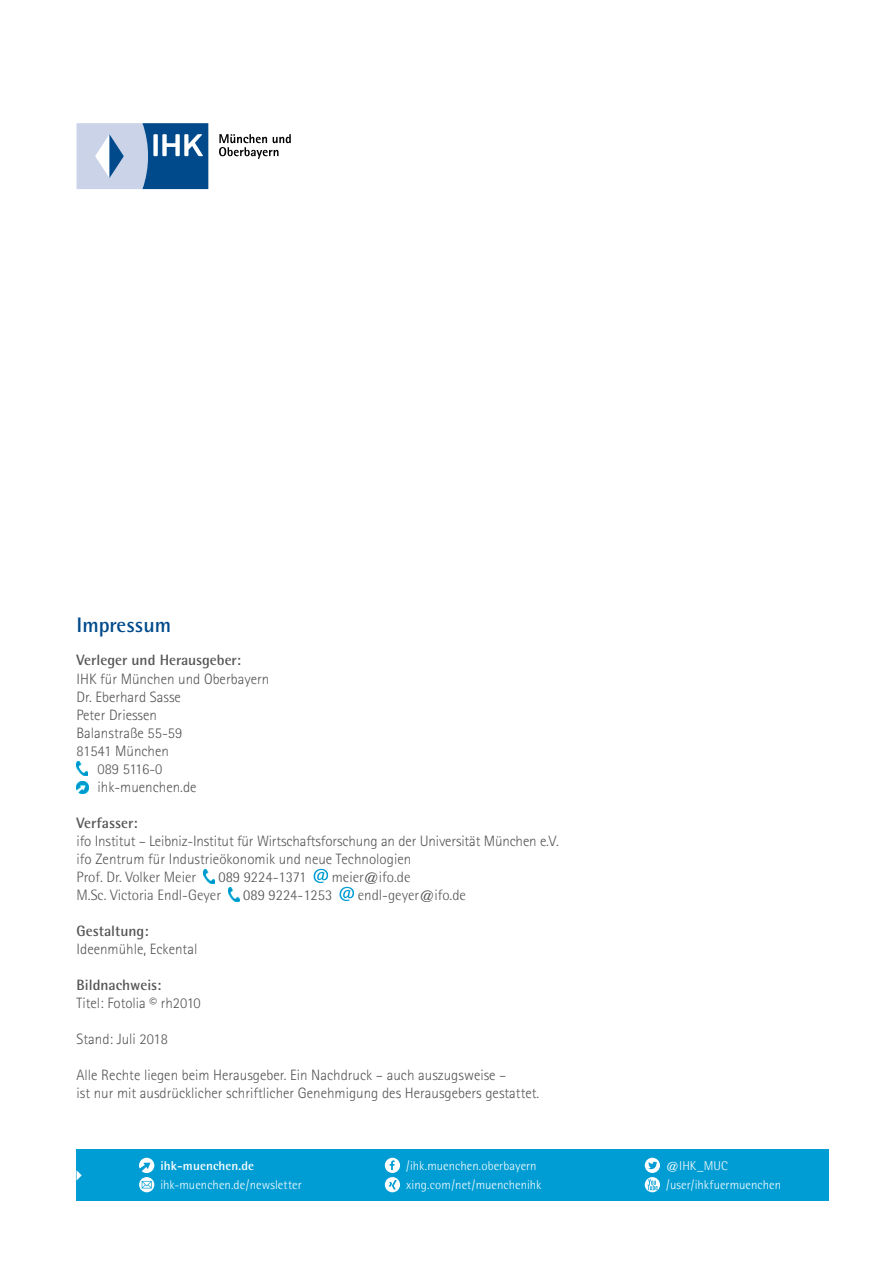
<style>
.page{position:relative;width:893px;height:1263px;background:#fff}
.page>*{position:absolute;margin:0;border:0;box-sizing:border-box;transform-origin:0 0}
.t1{font:700 21px "Rotis Semi Sans";color:#004a8b}
.t2{font:300 15px/18px "Rotis Sans Serif";color:#565655}
.t3{font:300 15px "Rotis Semi Sans";color:#565655}
.t4{font:700 15px "Rotis Semi Sans";color:#565655}
.t5{font:300 12.75px/19px "Rotis Semi Sans";letter-spacing:.005em;color:#fff}
.t6{font:700 12.75px "Rotis Semi Sans";letter-spacing:.01em;color:#fff}
</style>
<div class="page">
<svg style="left:77px;top:123px;width:131px;height:66px;background:#759ac0"></svg>
<svg style="left:219px;top:134px;width:72px;height:25px"></svg>
<div style="left:77px;top:1149px;width:752px;height:52px;background:#009dd4"></div>
<svg style="left:77px;top:1171px;width:5px;height:9px"></svg>
<div style="left:385px;top:1177px;width:15px;height:15px;background:#fff;border-radius:50%"></div>
<svg style="left:385px;top:1180px;width:12px;height:9px"></svg>
<svg style="left:139px;top:1177px;width:15px;height:15px"></svg>
<svg style="left:142px;top:1181px;width:10px;height:7px"></svg>
<svg style="left:139px;top:1158px;width:15px;height:15px"></svg>
<svg style="left:645px;top:1158px;width:15px;height:15px"></svg>
<svg style="left:648px;top:1162px;width:9px;height:7px"></svg>
<svg style="left:645px;top:1177px;width:15px;height:15px"></svg>
<svg style="left:647px;top:1179px;width:11px;height:11px"></svg>
<div style="left:385px;top:1158px;width:15px;height:15px;background:#fff;border-radius:50%"></div>
<svg style="left:386px;top:1160px;width:9px;height:10px"></svg>
<svg style="left:77px;top:762px;width:11px;height:13px"></svg>
<svg style="left:77px;top:781px;width:11px;height:12px"></svg>
<svg style="left:203px;top:870px;width:12px;height:13px"></svg>
<svg style="left:313px;top:868px;width:16px;height:15px"></svg>
<svg style="left:228px;top:888px;width:12px;height:13px"></svg>
<svg style="left:339px;top:886px;width:16px;height:15px"></svg>
<h1 class="t1" style="left:77px;top:612px;width:96px">Impressum</h1>
<p class="t4" style="left:77px;top:651px;width:166px">Verleger und Herausgeber:</p>
<p class="t2" style="left:77px;top:669px;width:194px">IHK für München und Oberbayern</p>
<p class="t2" style="left:77px;top:687px;width:106px">Dr. Eberhard Sasse</p>
<p class="t2" style="left:77px;top:705px;width:82px">Peter Driessen</p>
<p class="t2" style="left:77px;top:723px;width:107px">Balanstraße 55-59</p>
<p class="t2" style="left:77px;top:741px;width:94px">81541 München</p>
<p class="t2" style="left:98px;top:759px;width:66px">089 5116-0</p>
<p class="t2" style="left:98px;top:777px;width:101px">ihk-muenchen.de</p>
<p class="t4" style="left:77px;top:813px;width:63px">Verfasser:</p>
<p class="t2" style="left:77px;top:831px;width:484px">ifo Institut – Leibniz-Institut für Wirtschaftsforschung an der Universität München e.V. ifo Zentrum für Industrieökonomik und neue Technologien</p>
<p class="t3" style="left:77px;top:868px;width:121px">Prof. Dr. Volker Meier</p>
<p class="t3" style="left:218px;top:868px;width:89px">089 9224-1371</p>
<p class="t3" style="left:332px;top:868px;width:80px">meier@ifo.de</p>
<p class="t3" style="left:77px;top:886px;width:146px">M.Sc. Victoria Endl-Geyer</p>
<p class="t3" style="left:243px;top:886px;width:90px">089 9224-1253</p>
<p class="t3" style="left:358px;top:886px;width:110px">endl-geyer@ifo.de</p>
<p class="t4" style="left:77px;top:921px;width:73px">Gestaltung:</p>
<p class="t2" style="left:77px;top:939px;width:122px">Ideenmühle, Eckental</p>
<p class="t4" style="left:77px;top:975px;width:86px">Bildnachweis:</p>
<p class="t2" style="left:77px;top:993px;width:126px">Titel: Fotolia © rh2010</p>
<p class="t2" style="left:77px;top:1029px;width:93px">Stand: Juli 2018</p>
<p class="t2" style="left:77px;top:1065px;width:464px">Alle Rechte liegen beim Herausgeber. Ein Nachdruck – auch auszugsweise –<br>ist nur mit ausdrücklicher schriftlicher Genehmigung des Herausgebers gestattet.</p>
<p class="t6" style="left:160px;top:1158px;width:95px">ihk-muenchen.de</p>
<p class="t5" style="left:160px;top:1175px;width:143px">ihk-muenchen.de/newsletter</p>
<p class="t5" style="left:403px;top:1156px;width:140px">/ihk.muenchen.oberbayern xing.com/net/muenchenihk</p>
<p class="t5" style="left:406px;top:1156px;width:132px">/ihk.muenchen.oberbayern</p>
<p class="t5" style="left:403px;top:1175px;width:137px">xing.com/net/muenchenihk</p>
<p class="t5" style="left:666px;top:1156px;width:116px">@IHK_MUC /user/ihkfuermuenchen</p>
</div>
